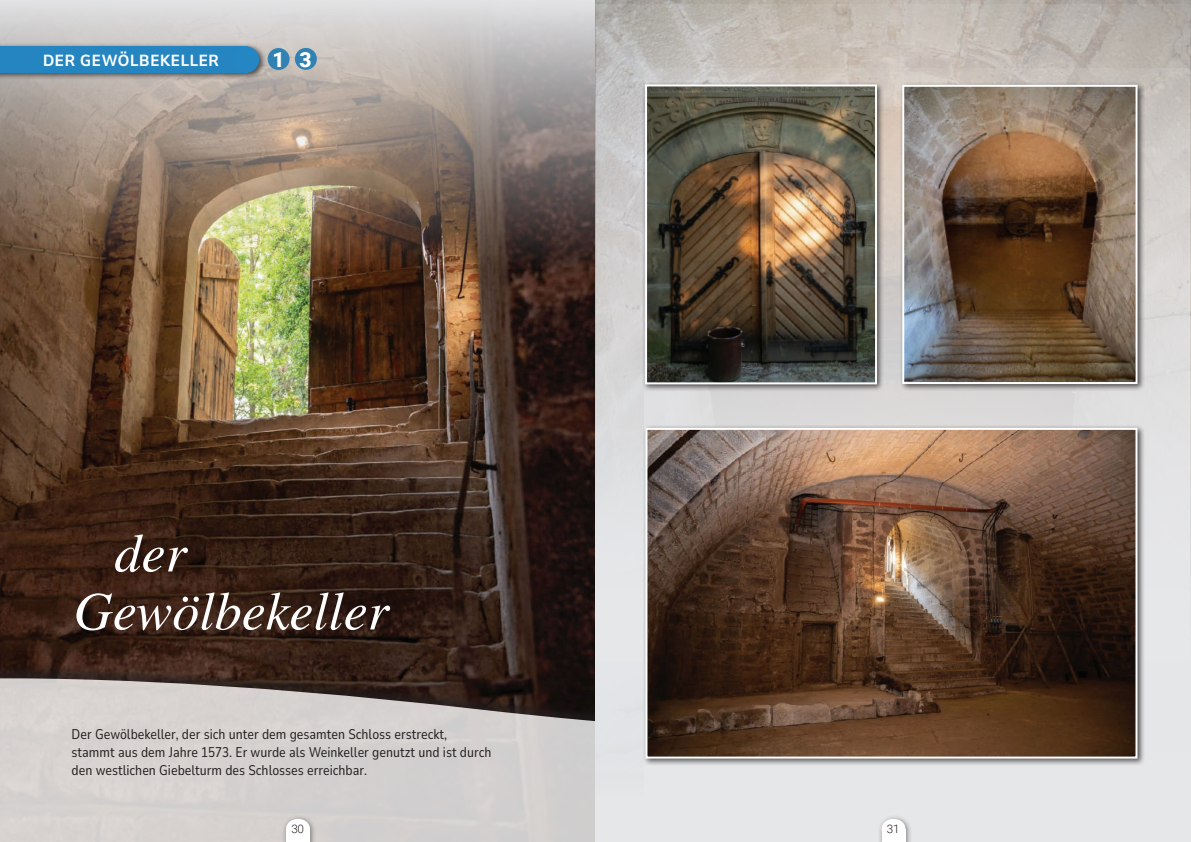
<style>
.page{position:relative;width:1191px;height:842px;background:#fff}
.page>*{position:absolute;margin:0;border:0;box-sizing:border-box;transform-origin:0 0}
.t1{font:italic 54.3px/58px "Times LT Std";color:#fff}
.t2{font:900 20.8px "Roboto";color:#fff}
.t3{font:700 semi-condensed 16px "Nunito Sans 7 pt";color:#fff}
.t4{font:14px/18px "Nunito Sans 10 pt Condensed";color:#231f20}
.t5{font:300 11.7px "Roboto";color:#231f20}
</style>
<div class="page">
<img style="left:0;top:269px;width:595px;height:385px">
<img style="left:0;top:0;width:595px;height:269px">
<svg style="left:0;top:654px;width:595px;height:188px;background:#b1aaa7"></svg>
<svg style="left:595px;top:4px;width:594px;height:632px;background:#c7c4c0"></svg>
<svg style="left:644px;top:68px;width:547px;height:568px;background:#d8d6d5"></svg>
<div style="left:641px;top:81px;width:504px;height:311px;background:#231f20;opacity:.75"></div>
<img style="left:648px;top:87px;width:226px;height:294px">
<div style="left:645px;top:84px;width:232px;height:300px;border:2px solid #fff"></div>
<img style="left:905px;top:88px;width:229px;height:293px">
<div style="left:902px;top:85px;width:235px;height:299px;border:2px solid #fff"></div>
<div style="left:595px;top:636px;width:596px;height:206px;background:#e6e7e9"></div>
<div style="left:642px;top:424px;width:503px;height:342px;background:#231f20;opacity:.75"></div>
<img style="left:648px;top:431px;width:486px;height:324px">
<div style="left:645px;top:428px;width:492px;height:330px;border:2px solid #fff"></div>
<div style="left:0;top:43px;width:267px;height:37px;background:#231f20;opacity:.75"></div>
<div style="left:0;top:46px;width:247px;height:27px;background:#2485c1"></div>
<div style="left:233px;top:46px;width:26px;height:27px;background:#2586c4;border-radius:50%"></div>
<div style="left:268px;top:48px;width:21px;height:22px;background:#3182b3;border-radius:50%"></div>
<div style="left:295px;top:48px;width:22px;height:22px;background:#3182b3;border-radius:50%"></div>
<div style="left:281px;top:815px;width:35px;height:27px;background:#231f20;opacity:.5"></div>
<div style="left:286px;top:828px;width:24px;height:14px;background:#fff"></div>
<div style="left:286px;top:819px;width:24px;height:19px;background:#fff;border-radius:50%"></div>
<div style="left:877px;top:815px;width:35px;height:27px;background:#231f20;opacity:.5"></div>
<div style="left:881px;top:828px;width:24px;height:14px;background:#fff"></div>
<div style="left:881px;top:819px;width:24px;height:19px;background:#fff;border-radius:50%"></div>
<p class="t3" style="left:43px;top:49px;width:98px">DER GEWÖLBEKELLE</p>
<p class="t3" style="left:208px;top:49px;width:12px">R</p>
<h2 class="t2" style="left:272px;top:45px;width:41px">1 3</h2>
<h1 class="t1" style="left:74px;top:524px;width:317px;text-indent:41px">der<br>Gewölbekeller</h1>
<p class="t4" style="left:72px;top:724px;width:421px">Der Gewölbekeller, der sich unter dem gesamten Schloss erstreckt, stammt aus dem Jahre 1573. Er wurde als Weinkeller genutzt und ist durch den westlichen Giebelturm des Schlosses erreichbar.</p>
<p class="t5" style="left:291px;top:821px;width:14px">30</p>
<p class="t5" style="left:887px;top:821px;width:14px">31</p>
</div>
